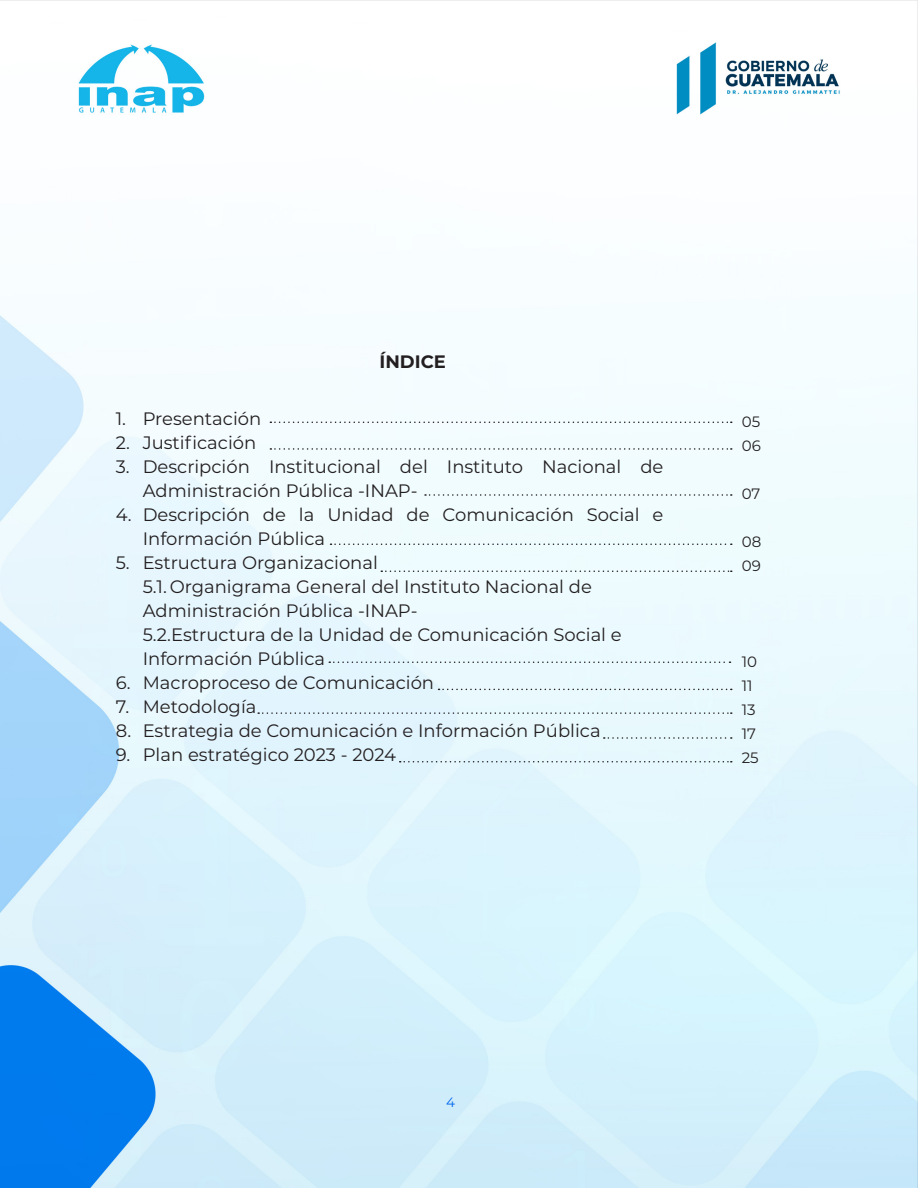
<style>
.page{position:relative;width:918px;height:1188px;background:#fff}
.page>*{position:absolute;margin:0;border:0;box-sizing:border-box;transform-origin:0 0}
.t1{font:18px/24px "Montserrat";color:#231f20}
.titulos{font:700 18px "Montserrat";color:#231f20}
.Estilo_de_párrafo_1{font:15px "Montserrat";color:#231f20}
.t2{font:13.5px "Montserrat";color:#0067ee}
</style>
<div class="page">
<img style="left:0;top:0;width:918px;height:1188px">
<svg style="left:270px;top:422px;width:462px;height:1px"></svg>
<svg style="left:258px;top:712px;width:474px;height:2px"></svg>
<svg style="left:270px;top:448px;width:462px;height:2px"></svg>
<svg style="left:425px;top:494px;width:307px;height:2px"></svg>
<svg style="left:604px;top:737px;width:128px;height:2px"></svg>
<svg style="left:400px;top:761px;width:332px;height:2px"></svg>
<svg style="left:381px;top:571px;width:351px;height:1px"></svg>
<svg style="left:439px;top:689px;width:293px;height:1px"></svg>
<svg style="left:331px;top:544px;width:401px;height:1px"></svg>
<svg style="left:329px;top:661px;width:402px;height:2px"></svg>
<p class="titulos" style="left:379px;top:349px;width:68px">ÍNDICE</p>
<p class="t1" style="left:116px;top:406px;width:147px">1. Presentación</p>
<p class="t1" style="left:116px;top:430px;width:142px">2. Justificación</p>
<p class="t1" style="left:143px;top:454px;width:522px;text-indent:-27px">3. Descripción Institucional del Instituto Nacional de<br>Administración Pública -INAP-</p>
<p class="t1" style="left:143px;top:502px;width:522px;text-indent:-27px">4. Descripción de la Unidad de Comunicación Social e<br>Información Pública</p>
<p class="t1" style="left:143px;top:550px;width:481px;text-indent:-27px">5. Estructura Organizacional<br>5.1. Organigrama General del Instituto Nacional de Administración Pública -INAP-<br>5.2.Estructura de la Unidad de Comunicación Social e Información Pública</p>
<p class="t1" style="left:116px;top:670px;width:320px">6. Macroproceso de Comunicación</p>
<p class="t1" style="left:116px;top:694px;width:142px">7. Metodología</p>
<p class="t1" style="left:116px;top:718px;width:486px">8. Estrategia de Comunicación e Información Pública</p>
<p class="t1" style="left:116px;top:742px;width:282px">9. Plan estratégico 2023 - 2024</p>
<p class="Estilo_de_párrafo_1" style="left:742px;top:411px;width:20px">05</p>
<p class="Estilo_de_párrafo_1" style="left:742px;top:435px;width:21px">06</p>
<p class="Estilo_de_párrafo_1" style="left:742px;top:483px;width:20px">07</p>
<p class="Estilo_de_párrafo_1" style="left:742px;top:531px;width:21px">08</p>
<p class="Estilo_de_párrafo_1" style="left:742px;top:555px;width:21px">09</p>
<p class="Estilo_de_párrafo_1" style="left:742px;top:651px;width:17px">10</p>
<p class="Estilo_de_párrafo_1" style="left:742px;top:675px;width:12px">11</p>
<p class="Estilo_de_párrafo_1" style="left:742px;top:699px;width:15px">13</p>
<p class="Estilo_de_párrafo_1" style="left:742px;top:723px;width:16px">17</p>
<p class="Estilo_de_párrafo_1" style="left:742px;top:747px;width:19px">25</p>
<p class="t2" style="left:446px;top:1093px;width:10px">4</p>
</div>
